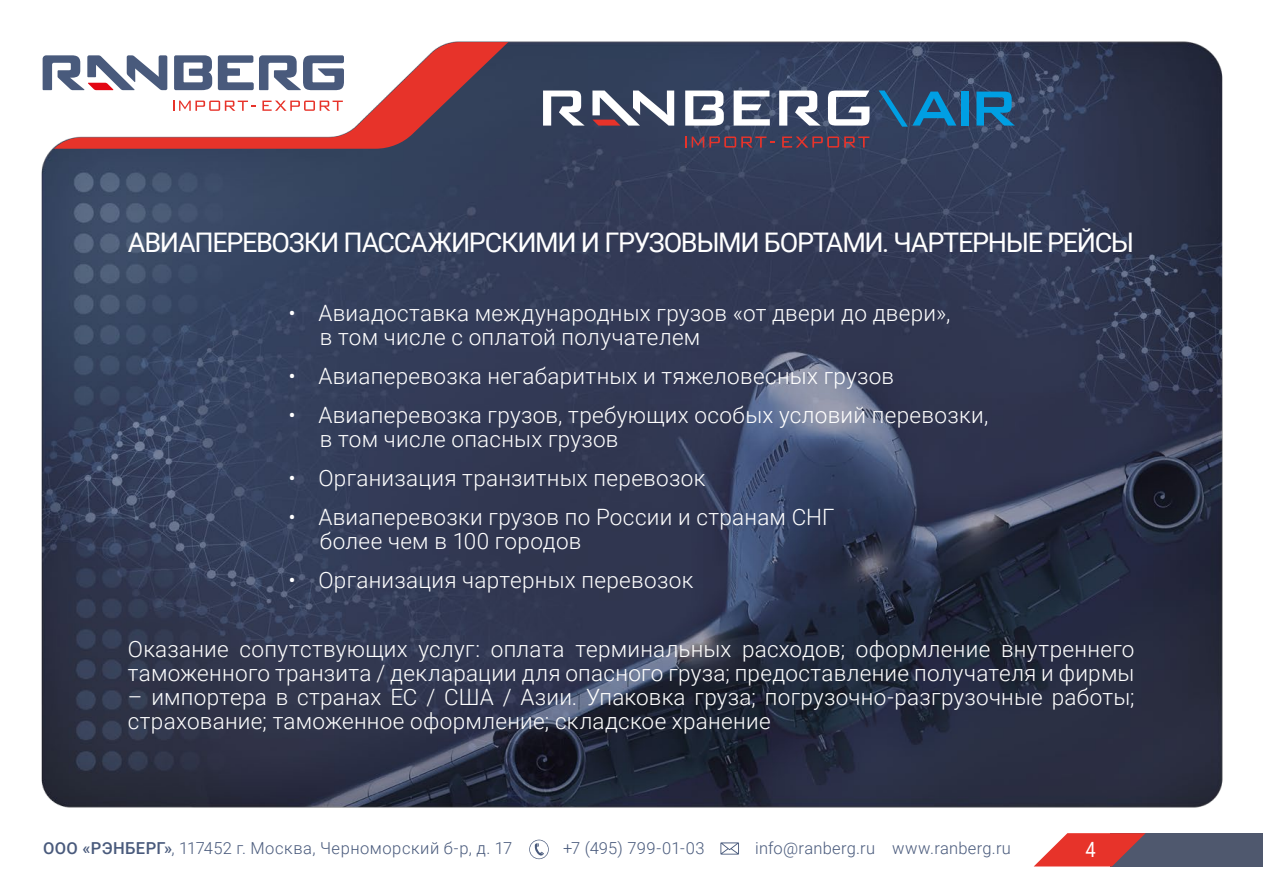
<style>
.page{position:relative;width:1263px;height:893px;background:#fff}
.page>*{position:absolute;margin:0;border:0;box-sizing:border-box;transform-origin:0 0}
.t1{font:65.85px "Bank Gothic Medium C";color:#009fe3;scale:1.36 1}
.t2{font:27px "Roboto";letter-spacing:-.05em;color:#fff}
.t3{font:300 22.5px/24px "Roboto";letter-spacing:.015em;color:#fff}
.t4{font:21px "Roboto";color:#fff;scale:.87 1}
.t5{font:300 16.5px "Roboto";letter-spacing:.02em;color:#495a7c}
.s1{font-weight:500}
</style>
<div class="page">
<img style="left:41px;top:41px;width:1182px;height:767px">
<div style="left:1111px;top:833px;width:152px;height:33px;background:#4f586e"></div>
<svg style="left:1034px;top:833px;width:111px;height:33px"></svg>
<svg style="left:529px;top:840px;width:20px;height:19px"></svg>
<svg style="left:720px;top:842px;width:19px;height:13px"></svg>
<svg style="left:43px;top:42px;width:470px;height:107px"></svg>
<svg style="left:685px;top:136px;width:89px;height:12px"></svg>
<svg style="left:782px;top:136px;width:87px;height:12px"></svg>
<svg style="left:734px;top:91px;width:36px;height:35px"></svg>
<svg style="left:543px;top:91px;width:42px;height:35px"></svg>
<svg style="left:779px;top:91px;width:42px;height:35px"></svg>
<svg style="left:685px;top:91px;width:39px;height:35px"></svg>
<svg style="left:828px;top:91px;width:41px;height:35px"></svg>
<svg style="left:592px;top:91px;width:82px;height:35px"></svg>
<h1 class="t1" style="left:881px;top:72px;width:103px">\AIR</h1>
<p class="t2" style="left:128px;top:223px;width:1008px">АВИАПЕРЕВОЗКИ ПАССАЖИРСКИМИ И ГРУЗОВЫМИ БОРТАМИ. ЧАРТЕРНЫЕ РЕЙСЫ</p>
<p class="t3" style="left:320px;top:300px;width:632px;text-indent:-32px">• Авиадоставка международных грузов «от двери до двери», в том числе с оплатой получателем</p>
<p class="t3" style="left:288px;top:363px;width:607px">• Авиаперевозка негабаритных и тяжеловесных грузов</p>
<p class="t3" style="left:320px;top:402px;width:670px;text-indent:-32px">• Авиаперевозка грузов, требующих особых условий перевозки, в том числе опасных грузов</p>
<p class="t3" style="left:288px;top:465px;width:418px">• Организация транзитных перевозок</p>
<p class="t3" style="left:320px;top:504px;width:516px;text-indent:-32px">• Авиаперевозки грузов по России и странам СНГ более чем в 100 городов</p>
<p class="t3" style="left:288px;top:567px;width:406px">• Организация чартерных перевозок</p>
<p class="t3" style="left:128px;top:636px;width:1008px">Оказание сопутствующих услуг: оплата терминальных расходов; оформление внутреннего таможенного транзита / декларации для опасного груза; предоставление получателя и фирмы</p>
<p class="t3" style="left:128px;top:684px;width:1008px">– импортера в странах ЕС / США / Азии. Упаковка груза; погрузочно-разгрузочные работы; страхование; таможенное оформление; складское хранение</p>
<p class="t5" style="left:43px;top:837px;width:471px"><span class="s1">ООО «РЭНБЕРГ»</span>, 117452 г. Москва, Черноморский б-р, д. 17</p>
<p class="t5" style="left:563px;top:837px;width:143px">+7 (495) 799-01-03</p>
<p class="t5" style="left:755px;top:837px;width:257px">info@ranberg.ru www.ranberg.ru</p>
<p class="t4" style="left:1085px;top:834px;width:13px">4</p>
</div>
